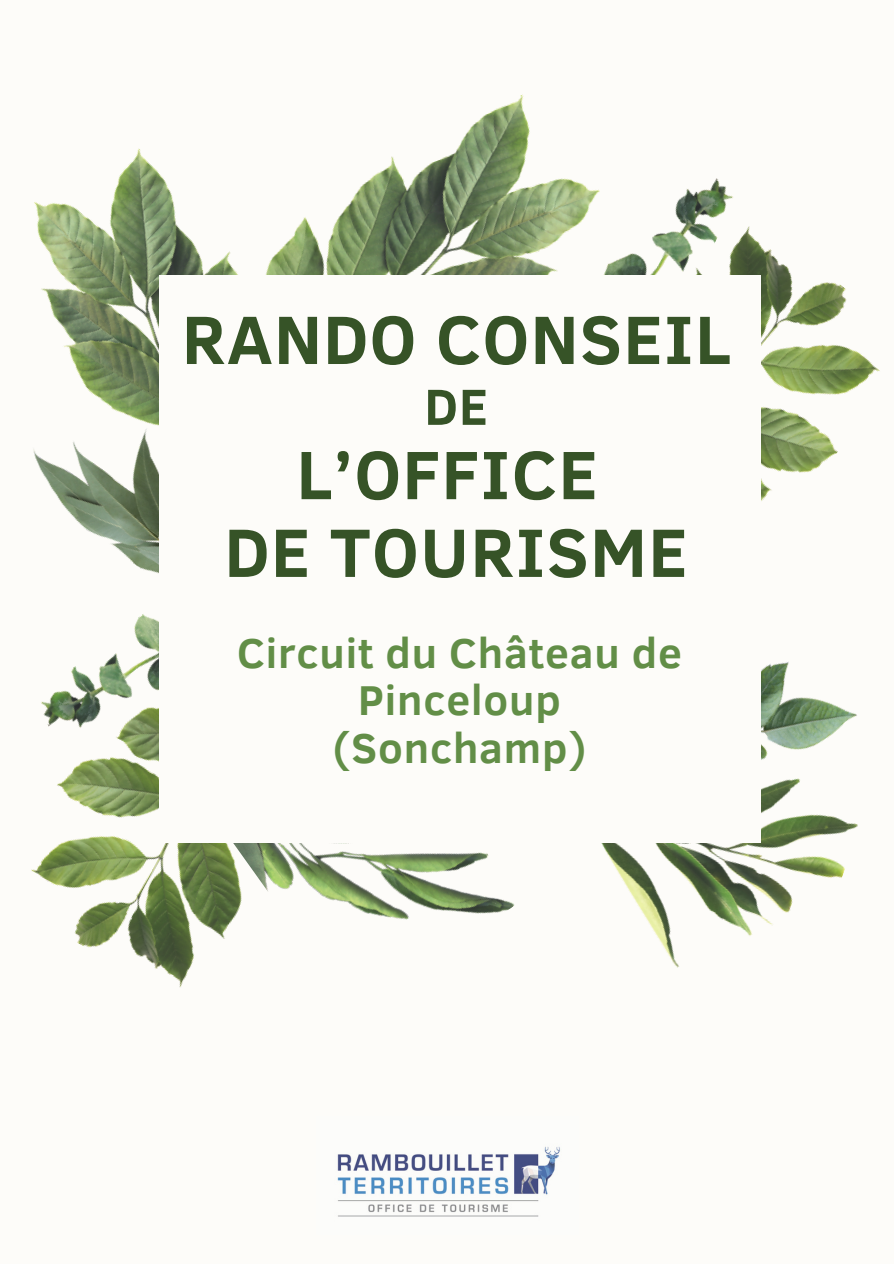
<style>
.page{position:relative;width:894px;height:1264px;background:#fff}
.page>*{position:absolute;margin:0;border:0;box-sizing:border-box;transform-origin:0 0}
.t1{font:700 69.75px "Clear Sans";letter-spacing:.02em;color:#365327}
.t2{font:700 51.75px "Clear Sans";color:#365327}
.t3{font:700 42.75px/47.2px "Clear Sans";letter-spacing:.02em;color:#628e47;text-align:center}
</style>
<div class="page">
<div style="left:0;top:0;width:893px;height:1263px;background:#fdfcf9"></div>
<img style="left:388px;top:852px;width:127px;height:68px">
<img style="left:34px;top:148px;width:142px;height:212px">
<img style="left:176px;top:94px;width:410px;height:181px">
<img style="left:33px;top:360px;width:126px;height:214px">
<img style="left:601px;top:810px;width:257px;height:158px">
<img style="left:761px;top:662px;width:96px;height:148px">
<img style="left:31px;top:614px;width:357px;height:373px">
<img style="left:488px;top:187px;width:392px;height:314px">
<div style="left:159px;top:275px;width:601px;height:567px;background:#fdfcf9"></div>
<img style="left:337px;top:1146px;width:223px;height:71px">
<p class="t1" style="left:182px;top:289px;width:550px">RANDO CONSEIL</p>
<p class="t2" style="left:424px;top:369px;width:65px">DE</p>
<p class="t1" style="left:296px;top:424px;width:302px">L’OFFICE</p>
<p class="t1" style="left:225px;top:502px;width:464px">DE TOURISME</p>
<p class="t3" style="left:237px;top:627px;width:446px">Circuit du Château de<br>Pinceloup</p>
<p class="t3" style="left:332px;top:721px;width:255px">(Sonchamp)</p>
</div>
